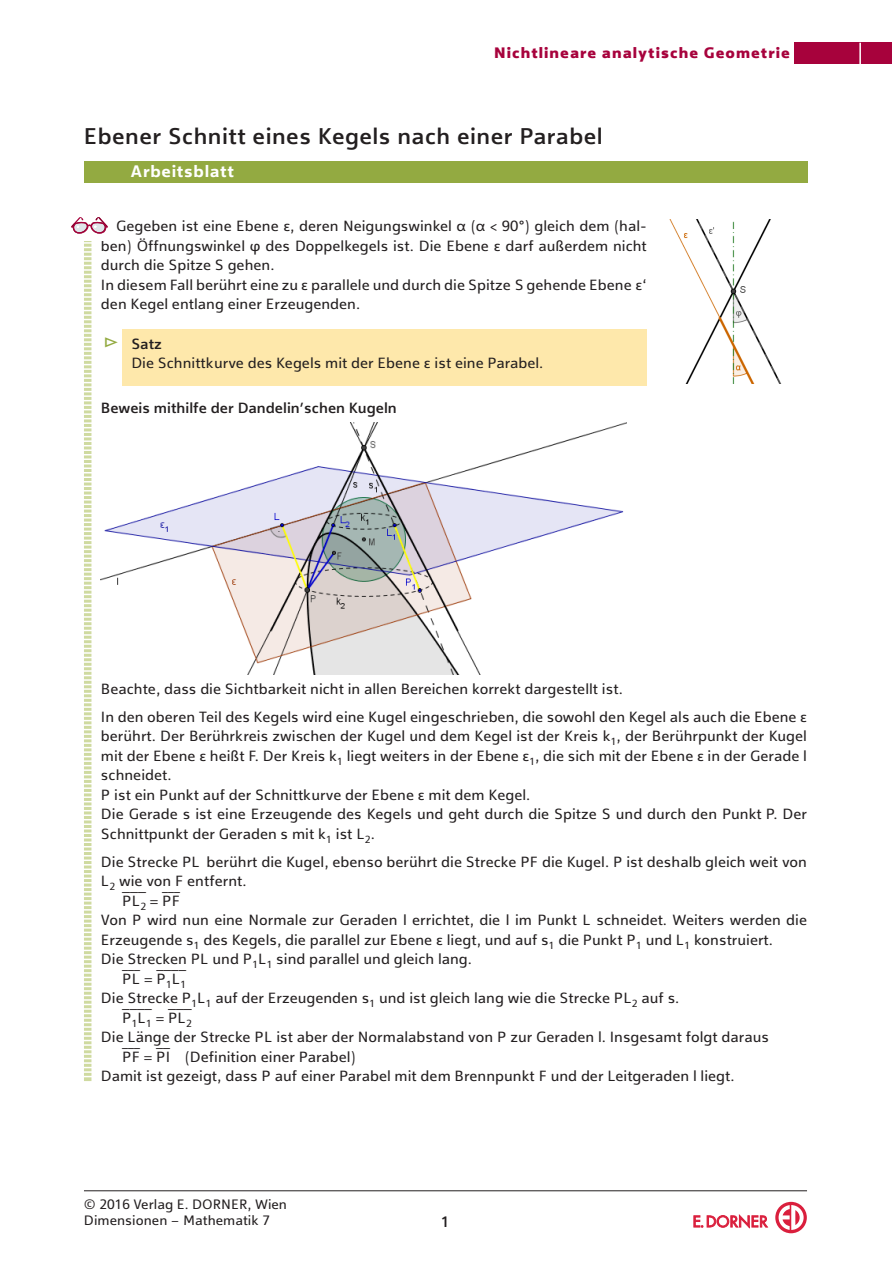
<style>
.page{position:relative;width:892px;height:1262px;background:#fff}
.page>*{position:absolute;margin:0;border:0;box-sizing:border-box;transform-origin:0 0}
.t1{font:600 22.5px "bs Friedrich Sans 1";letter-spacing:.02em;color:#231f20}
.t2{font:700 16.5px "bs Friedrich Sans 1";letter-spacing:.04em;color:#fff}
.t3{font:900 15px "bs Friedrich Sans 1";letter-spacing:.07em;color:#a7023c}
.t4{font:600 15px "bs Friedrich Sans 1";color:#231f20}
.t5{font:14.7px/19.5px "bs Friedrich Sans 1";color:#231f20}
.t6{font:600 14.7px "bs Friedrich Sans 1";color:#231f20}
.t7{font:14.7px/15.3px "bs Friedrich Sans 1";color:#231f20;scale:.74 1}
.t8{font:14.7px/15.3px "bs Friedrich Sans 1";color:#231f20;scale:.93 1}
.t9{font:14.7px/15.3px "bs Friedrich Sans 1";color:#231f20;scale:.75 1}
.t10{font:14.7px "bs Friedrich Sans 1";color:#231f20;scale:.87 1}
.t11{font:13.5px/16.2px "bs Friedrich Sans 1";color:#231f20}
.s1{font-size:21px;color:#93aa41}
.s2{font-weight:600}
</style>
<div class="page">
<hr style="left:84px;top:1190px;width:723px;height:1px;background:#231f20">
<svg style="left:775px;top:1202px;width:32px;height:31px"></svg>
<svg style="left:693px;top:1214px;width:75px;height:15px"></svg>
<div style="left:794px;top:43px;width:98px;height:21px;background:#a7023c"></div>
<hr style="left:859px;top:43px;width:2px;height:21px;background:#fff">
<div style="left:84px;top:161px;width:723px;height:22px;background:#93aa41"></div>
<div style="left:122px;top:329px;width:525px;height:56px;background:#fee8ab"></div>
<img style="left:108px;top:423px;width:519px;height:251px">
<svg style="left:71px;top:217px;width:37px;height:864px"></svg>
<img style="left:669px;top:219px;width:112px;height:164px">
<p class="t3" style="left:494px;top:43px;width:297px">Nichtlineare analytische Geometrie</p>
<h1 class="t1" style="left:84px;top:122px;width:520px">Ebener Schnitt eines Kegels nach einer Parabel</h1>
<p class="t2" style="left:130px;top:161px;width:105px">Arbeitsblatt</p>
<p class="t5" style="left:101px;top:218px;width:547px;text-indent:15px">Gegeben ist eine Ebene ε, deren Neigungswinkel α (α &lt; 90°) gleich dem (hal&shy;ben) Öffnungswinkel φ des Doppelkegels ist. Die Ebene ε darf außerdem nicht durch die Spitze S gehen.<br>In diesem Fall berührt eine zu ε parallele und durch die Spitze S gehende Ebene ε‘ den Kegel entlang einer Erzeugenden.</p>
<p class="t5" style="left:131px;top:335px;width:414px;text-indent:-27px"><span class="s1">⊳</span> <span class="s2">Satz<br></span>Die Schnittkurve des Kegels mit der Ebene ε ist eine Parabel.</p>
<p class="t6" style="left:101px;top:399px;width:297px">Beweis mithilfe der Dandelin′schen Kugeln</p>
<p class="t5" style="left:101px;top:675px;width:707px;line-height:28px">Beachte, dass die Sichtbarkeit nicht in allen Bereichen korrekt dargestellt ist.<br>In den oberen Teil des Kegels wird eine Kugel eingeschrieben, die sowohl den Kegel als auch die Ebene ε</p>
<p class="t5" style="left:101px;top:727px;width:707px">berührt. Der Berührkreis zwischen der Kugel und dem Kegel ist der Kreis k<sub>1</sub>, der Berührpunkt der Kugel mit der Ebene ε heißt F. Der Kreis k<sub>1</sub> liegt weiters in der Ebene ε<sub>1</sub>, die sich mit der Ebene ε in der Gerade l schneidet.<br>P ist ein Punkt auf der Schnittkurve der Ebene ε mit dem Kegel.<br>Die Gerade s ist eine Erzeugende des Kegels und geht durch die Spitze S und durch den Punkt P. Der Schnittpunkt der Geraden s mit k<sub>1</sub> ist L<sub>2</sub>.</p>
<p class="t5" style="left:101px;top:853px;width:707px">Die Strecke PL berührt die Kugel, ebenso berührt die Strecke PF die Kugel. P ist deshalb gleich weit von<br>L<sub>2</sub> wie von F entfernt.</p>
<p class="t5" style="left:122px;top:879px;width:59px;line-height:15.3px">___<br>PL<sub>2</sub> = PF</p>
<p class="t7" style="left:162px;top:879px;width:26px">___</p>
<p class="t5" style="left:101px;top:911px;width:707px">Von P wird nun eine Normale zur Geraden l errichtet, die l im Punkt L schneidet. Weiters werden die<br>Erzeugende s<sub>1</sub> des Kegels, die parallel zur Ebene ε liegt, und auf s<sub>1</sub> die Punkt P<sub>1</sub> und L<sub>1</sub> konstruiert.<br>Die Strecken PL und P<sub>1</sub>L<sub>1</sub> sind parallel und gleich lang.</p>
<p class="t9" style="left:122px;top:957px;width:87px">___<br>PL = P<sub>1</sub>L<sub>1</sub></p>
<p class="t8" style="left:156px;top:957px;width:33px">____</p>
<p class="t5" style="left:101px;top:989px;width:580px">Die Strecke P<sub>1</sub>L<sub>1</sub> auf der Erzeugenden s<sub>1</sub> und ist gleich lang wie die Strecke PL<sub>2</sub> auf s.</p>
<p class="t8" style="left:122px;top:996px;width:76px">____<br>P<sub>1</sub>L<sub>1</sub> = PL<sub>2</sub></p>
<p class="t5" style="left:168px;top:993px;width:25px">___</p>
<p class="t5" style="left:101px;top:1028px;width:669px">Die Länge der Strecke PL ist aber der Normalabstand von P zur Geraden l. Insgesamt folgt daraus</p>
<p class="t7" style="left:122px;top:1035px;width:317px">___<br>PF = PI (Definition einer Parabel)</p>
<p class="t10" style="left:156px;top:1032px;width:18px">__</p>
<p class="t5" style="left:101px;top:1067px;width:635px">Damit ist gezeigt, dass P auf einer Parabel mit dem Brennpunkt F und der Leitgeraden l liegt.</p>
<p class="t11" style="left:84px;top:1197px;width:205px">© 2016 Verlag E. DORNER, Wien<br>Dimensionen – Mathematik 7</p>
<p class="t4" style="left:441px;top:1212px;width:10px">1</p>
</div>
